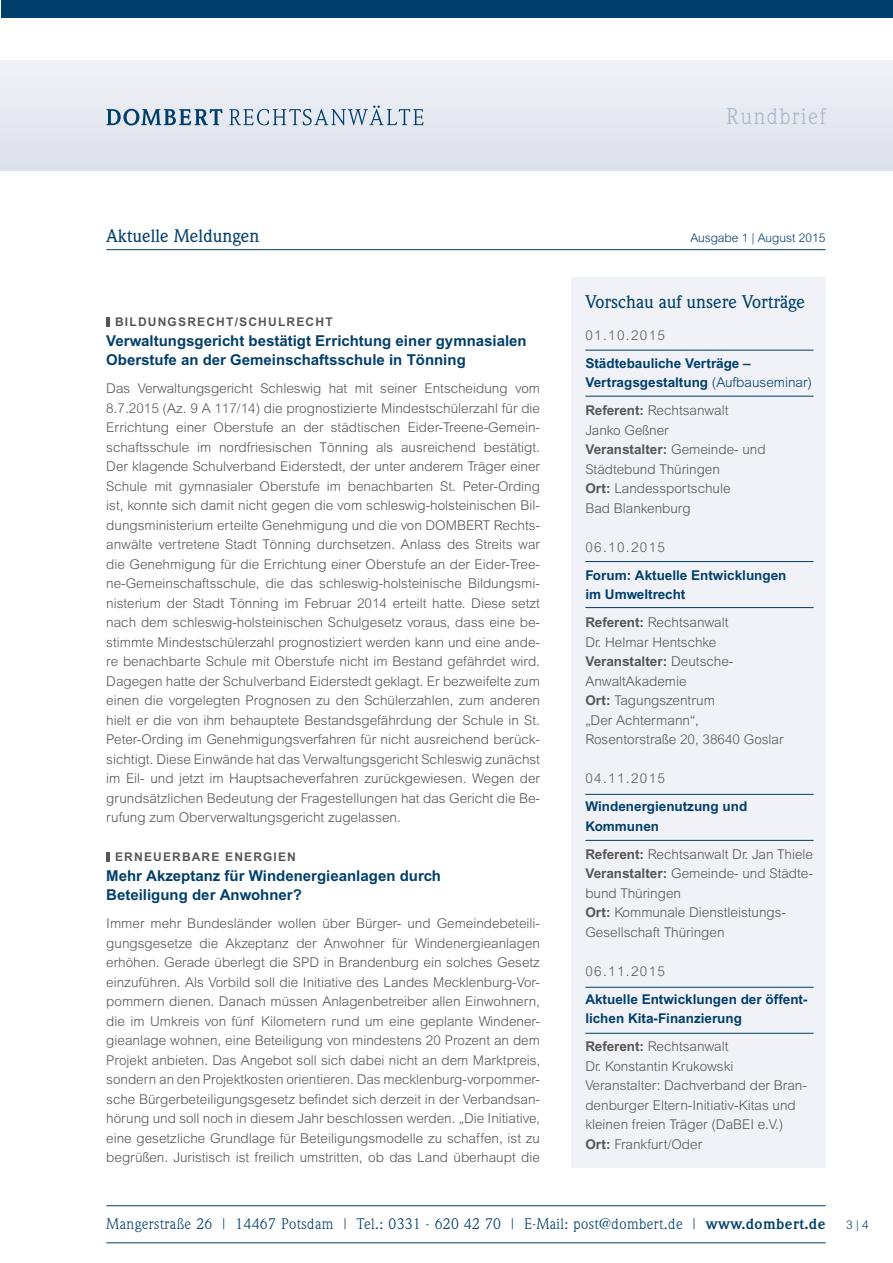
<style>
.page{position:relative;width:893px;height:1263px;background:#fff}
.page>*{position:absolute;margin:0;border:0;box-sizing:border-box;transform-origin:0 0}
.t1{font:22.5px "Weidemann";letter-spacing:.07em;color:#adb8cd}
.t2{font:500 18px "Weidemann";color:#003f6b}
.t3{font:700 15px/19.5px "Arial";color:#003f6b}
.t4{font:15px "Weidemann";letter-spacing:.025em;color:#003f6b}
.t5{font:300 13.5px/19.5px "Arial";color:#565656}
.t6{font:700 13.5px/19.5px "Arial";color:#003f6b}
.t7{font:700 12px "Arial";letter-spacing:.1em;color:#565656}
.t8{font:300 12px "Arial";color:#003f6b}
.s1{font-weight:300}
.s2{font-weight:700}
</style>
<div class="page">
<div style="left:1px;top:60px;width:891px;height:111px;background:#e7e9f1"></div>
<div style="left:1px;top:0;width:891px;height:17px;background:#003f6b"></div>
<svg style="left:106px;top:109px;width:117px;height:17px"></svg>
<svg style="left:229px;top:106px;width:194px;height:19px"></svg>
<hr style="left:106px;top:249px;width:720px;height:1px;background:#003f6b">
<div style="left:571px;top:277px;width:255px;height:890px;background:#f0f2f7"></div>
<hr style="left:106px;top:1242px;width:720px;height:1px;background:#003f6b">
<hr style="left:106px;top:1205px;width:720px;height:1px;background:#003f6b">
<svg style="left:106px;top:317px;width:3px;height:9px"></svg>
<svg style="left:106px;top:852px;width:3px;height:9px"></svg>
<hr style="left:585px;top:350px;width:229px;height:1px;background:#003f6b">
<hr style="left:585px;top:561px;width:229px;height:1px;background:#003f6b">
<hr style="left:585px;top:794px;width:229px;height:1px;background:#003f6b">
<hr style="left:585px;top:987px;width:229px;height:1px;background:#003f6b">
<hr style="left:585px;top:396px;width:229px;height:1px;background:#003f6b">
<hr style="left:585px;top:607px;width:229px;height:1px;background:#003f6b">
<hr style="left:585px;top:840px;width:229px;height:1px;background:#003f6b">
<hr style="left:585px;top:1033px;width:229px;height:1px;background:#003f6b">
<h1 class="t1" style="left:726px;top:103px;width:101px">Rundbrief</h1>
<h2 class="t2" style="left:106px;top:225px;width:155px">Aktuelle Meldungen</h2>
<p class="t7" style="left:115px;top:315px;width:219px">BILDUNGSRECHT/SCHULRECHT</p>
<p class="t3" style="left:106px;top:330px;width:422px">Verwaltungsgericht bestätigt Errichtung einer gymnasialen<br>Oberstufe an der Gemeinschaftsschule in Tönning</p>
<p class="t5" style="left:106px;top:379px;width:435px;text-align:justify">Das Verwaltungsgericht Schleswig hat mit seiner Entscheidung vom 8.7.2015 (Az. 9 A 117/14) die prognostizierte Mindestschülerzahl für die Errichtung einer Oberstufe an der städtischen Eider-Treene-Gemein&shy;schaftsschule im nordfriesischen Tönning als ausreichend bestätigt.<br>Der klagende Schulverband Eiderstedt, der unter anderem Träger einer Schule mit gymnasialer Oberstufe im benachbarten St. Peter-Ording ist, konnte sich damit nicht gegen die vom schleswig-holsteinischen Bil&shy;dungsministerium erteilte Genehmigung und die von DOMBERT Rechts&shy;anwälte vertretene Stadt Tönning durchsetzen. Anlass des Streits war die Genehmigung für die Errichtung einer Oberstufe an der Eider-Tree&shy;ne-Gemeinschaftsschule, die das schleswig-holsteinische Bildungsmi&shy;nisterium der Stadt Tönning im Februar 2014 erteilt hatte. Diese setzt nach dem schleswig-holsteinischen Schulgesetz voraus, dass eine be&shy;stimmte Mindestschülerzahl prognostiziert werden kann und eine ande&shy;re benachbarte Schule mit Oberstufe nicht im Bestand gefährdet wird.<br>Dagegen hatte der Schulverband Eiderstedt geklagt. Er bezweifelte zum einen die vorgelegten Prognosen zu den Schülerzahlen, zum anderen hielt er die von ihm behauptete Bestandsgefährdung der Schule in St.<br>Peter-Ording im Genehmigungsverfahren für nicht ausreichend berück&shy;sichtigt. Diese Einwände hat das Verwaltungsgericht Schleswig zunächst im Eil- und jetzt im Hauptsacheverfahren zurückgewiesen. Wegen der grundsätzlichen Bedeutung der Fragestellungen hat das Gericht die Be&shy;rufung zum Oberverwaltungsgericht zugelassen.</p>
<p class="t7" style="left:115px;top:850px;width:182px">ERNEUERBARE ENERGIEN</p>
<p class="t3" style="left:106px;top:865px;width:336px">Mehr Akzeptanz für Windenergieanlagen durch<br>Beteiligung der Anwohner?</p>
<p class="t5" style="left:106px;top:914px;width:435px;text-align:justify">Immer mehr Bundesländer wollen über Bürger- und Gemeindebeteili&shy;gungsgesetze die Akzeptanz der Anwohner für Windenergieanlagen erhöhen. Gerade überlegt die SPD in Brandenburg ein solches Gesetz einzuführen. Als Vorbild soll die Initiative des Landes Mecklenburg-Vor&shy;pommern dienen. Danach müssen Anlagenbetreiber allen Einwohnern, die im Umkreis von fünf Kilometern rund um eine geplante Windener&shy;gieanlage wohnen, eine Beteiligung von mindestens 20 Prozent an dem Projekt anbieten. Das Angebot soll sich dabei nicht an dem Marktpreis, sondern an den Projektkosten orientieren. Das mecklenburg-vorpommer&shy;sche Bürgerbeteiligungsgesetz befindet sich derzeit in der Verbandsan&shy;hörung und soll noch in diesem Jahr beschlossen werden. „Die Initiative, eine gesetzliche Grundlage für Beteiligungsmodelle zu schaffen, ist zu begrüßen. Juristisch ist freilich umstritten, ob das Land überhaupt die</p>
<p class="t8" style="left:690px;top:231px;width:137px">Ausgabe 1 | August 2015</p>
<h2 class="t2" style="left:585px;top:291px;width:221px">Vorschau auf unsere Vorträge</h2>
<p class="t5" style="left:585px;top:325px;width:81px">01.10.2015</p>
<p class="t6" style="left:585px;top:353px;width:228px">Städtebauliche Verträge –<br>Vertragsgestaltung <span class="s1">(Aufbauseminar)</span></p>
<p class="t5" style="left:585px;top:401px;width:182px"><span class="s2">Referent:</span> Rechtsanwalt<br>Janko Geßner<br><span class="s2">Veranstalter:</span> Gemeinde- und<br>Städtebund Thüringen<br><span class="s2">Ort:</span> Landessportschule<br>Bad Blankenburg</p>
<p class="t5" style="left:585px;top:537px;width:81px">06.10.2015</p>
<p class="t6" style="left:585px;top:565px;width:203px">Forum: Aktuelle Entwicklungen im Umweltrecht</p>
<p class="t5" style="left:585px;top:613px;width:200px"><span class="s2">Referent:</span> Rechtsanwalt<br>Dr. Helmar Hentschke<br><span class="s2">Veranstalter:</span> Deutsche-<br>AnwaltAkademie<br><span class="s2">Ort:</span> Tagungszentrum<br>„Der Achtermann“,<br>Rosentorstraße 20, 38640 Goslar</p>
<p class="t5" style="left:585px;top:769px;width:81px">04.11.2015</p>
<p class="t6" style="left:585px;top:797px;width:163px">Windenergienutzung und<br>Kommunen</p>
<p class="t5" style="left:585px;top:844px;width:229px"><span class="s2">Referent:</span> Rechtsanwalt Dr. Jan Thiele<br><span class="s2">Veranstalter:</span> Gemeinde- und Städte&shy;bund Thüringen<br><span class="s2">Ort:</span> Kommunale Dienstleistungs-<br>Gesellschaft Thüringen</p>
<p class="t5" style="left:585px;top:961px;width:81px">06.11.2015</p>
<p class="t6" style="left:585px;top:989px;width:224px">Aktuelle Entwicklungen der öffent&shy;lichen Kita-Finanzierung</p>
<p class="t5" style="left:585px;top:1037px;width:223px"><span class="s2">Referent:</span> Rechtsanwalt<br>Dr. Konstantin Krukowski<br>Veranstalter: Dachverband der Bran&shy;denburger Eltern-Initiativ-Kitas und kleinen freien Träger (DaBEI e.V.)<br><span class="s2">Ort:</span> Frankfurt/Oder</p>
<p class="t4" style="left:106px;top:1215px;width:721px">Mangerstraße 26 | 14467 Potsdam | Tel.: 0331 - 620 42 70 | E-Mail: post@dombert.de | <span class="s2">www.dombert.de</span></p>
<p class="t8" style="left:846px;top:1218px;width:24px">3 | 4</p>
</div>
